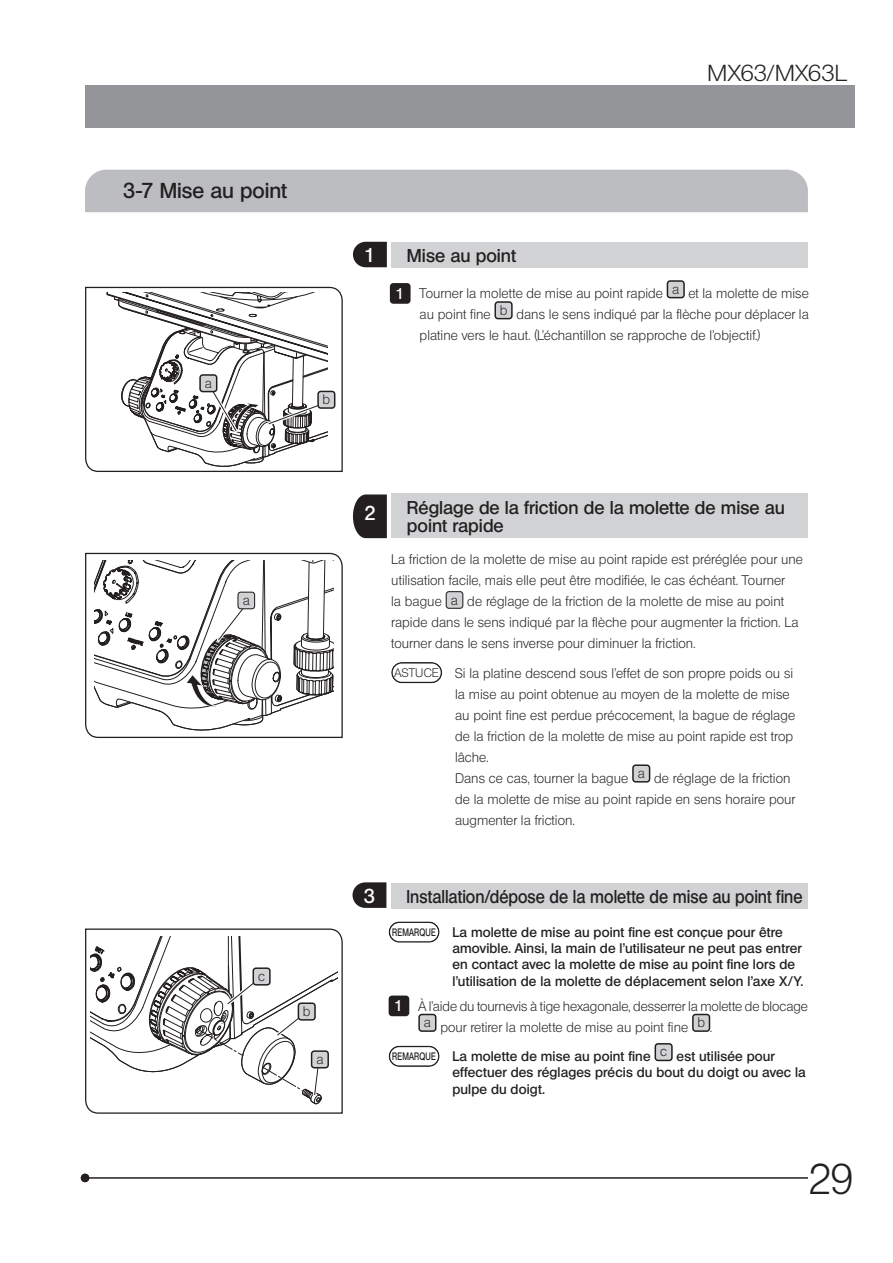
<style>
.page{position:relative;width:893px;height:1263px;background:#fff}
.page>*{position:absolute;margin:0;border:0;box-sizing:border-box;transform-origin:0 0}
.t1{font:42px "Olympus Leicht Normal";color:#231f20}
.t2{font:22.5px "Olympus Leicht Normal";color:#231f20;scale:1.1 1}
.t3{font:21px "Olympus Leicht Halbfett";color:#231f20}
.t4{font:19.5px "Olympus Leicht Halbfett";color:#fff}
.t5{font:18px/18px "Olympus Leicht Halbfett";color:#231f20}
.t6{font:18px "Olympus Leicht Halbfett";color:#231f20;scale:.9 1}
.t7{font:15.15px "Olympus Leicht Halbfett";color:#fff}
.t8{font:13.5px/21px "Olympus Leicht Normal";letter-spacing:.005em;color:#231f20}
.t9{font:13.5px/16.2px "Olympus Leicht Halbfett";letter-spacing:.01em;color:#231f20}
.t10{font:12px "Olympus Leicht Normal";letter-spacing:.02em;color:#231f20}
.t11{font:10.5px "Olympus Leicht Halbfett";letter-spacing:.025em;color:#231f20;scale:.75 1}
</style>
<div class="page">
<div style="left:81px;top:1174px;width:8px;height:8px;background:#231f20;border-radius:50%"></div>
<hr style="left:85px;top:1177px;width:723px;height:1px;background:#231f20">
<div style="left:85px;top:85px;width:770px;height:43px;background:#939598"></div>
<div style="left:85px;top:170px;width:723px;height:42px;background:#bcbdc0"></div>
<div style="left:667px;top:281px;width:17px;height:17px;background:#d1d2d4;border-radius:3px"></div>
<div style="left:667px;top:280px;width:18px;height:18px;border:2px solid #231f20;border-radius:3px"></div>
<div style="left:495px;top:302px;width:17px;height:17px;background:#d1d2d4;border-radius:3px"></div>
<div style="left:494px;top:301px;width:19px;height:18px;border:2px solid #231f20;border-radius:3px"></div>
<div style="left:390px;top:283px;width:21px;height:21px;background:#231f20;border-radius:3px"></div>
<div style="left:391px;top:242px;width:417px;height:25px;background:#d1d2d4"></div>
<svg style="left:353px;top:242px;width:34px;height:25px"></svg>
<div style="left:446px;top:592px;width:17px;height:16px;background:#d1d2d4;border-radius:3px"></div>
<div style="left:446px;top:591px;width:17px;height:18px;border:1px solid #231f20;border-radius:3px"></div>
<div style="left:633px;top:765px;width:17px;height:17px;background:#d1d2d4;border-radius:3px"></div>
<div style="left:632px;top:764px;width:18px;height:18px;border:2px solid #231f20;border-radius:3px"></div>
<div style="left:391px;top:662px;width:51px;height:21px;border:2px solid #231f20;border-radius:10px"></div>
<div style="left:391px;top:494px;width:417px;height:44px;background:#d1d2d4"></div>
<svg style="left:353px;top:494px;width:34px;height:44px"></svg>
<div style="left:419px;top:1014px;width:17px;height:17px;background:#d1d2d4;border-radius:3px"></div>
<div style="left:418px;top:1014px;width:18px;height:18px;border:2px solid #231f20;border-radius:3px"></div>
<div style="left:693px;top:1014px;width:16px;height:17px;background:#d1d2d4;border-radius:3px"></div>
<div style="left:692px;top:1014px;width:18px;height:18px;border:2px solid #231f20;border-radius:3px"></div>
<div style="left:655px;top:1044px;width:17px;height:16px;background:#d1d2d4;border-radius:3px"></div>
<div style="left:655px;top:1043px;width:18px;height:18px;border:2px solid #231f20;border-radius:3px"></div>
<div style="left:389px;top:921px;width:51px;height:22px;border:2px solid #231f20;border-radius:10px"></div>
<div style="left:389px;top:995px;width:20px;height:21px;background:#231f20;border-radius:3px"></div>
<div style="left:389px;top:1046px;width:51px;height:21px;border:2px solid #231f20;border-radius:10px"></div>
<div style="left:391px;top:883px;width:416px;height:25px;background:#d1d2d4"></div>
<svg style="left:352px;top:882px;width:34px;height:26px"></svg>
<svg style="left:85px;top:286px;width:258px;height:186px"></svg>
<div style="left:318px;top:391px;width:17px;height:17px;background:#d1d2d4;border-radius:3px"></div>
<div style="left:317px;top:391px;width:18px;height:18px;border:2px solid #231f20;border-radius:3px"></div>
<svg style="left:101px;top:292px;width:227px;height:175px"></svg>
<div style="left:200px;top:375px;width:17px;height:17px;background:#d1d2d4;border-radius:3px"></div>
<div style="left:199px;top:374px;width:18px;height:18px;border:2px solid #231f20;border-radius:3px"></div>
<svg style="left:85px;top:552px;width:258px;height:186px"></svg>
<svg style="left:94px;top:561px;width:240px;height:169px"></svg>
<div style="left:238px;top:592px;width:17px;height:17px;background:#d1d2d4;border-radius:3px"></div>
<div style="left:237px;top:592px;width:18px;height:17px;border:1px solid #231f20;border-radius:3px"></div>
<svg style="left:85px;top:928px;width:258px;height:186px"></svg>
<svg style="left:91px;top:936px;width:246px;height:168px"></svg>
<div style="left:253px;top:968px;width:17px;height:17px;background:#d1d2d4;border-radius:3px"></div>
<div style="left:253px;top:967px;width:18px;height:18px;border:2px solid #231f20;border-radius:3px"></div>
<h2 class="t2" style="left:707px;top:59px;width:128px">MX63/MX63L</h2>
<h3 class="t3" style="left:123px;top:178px;width:165px">3-7 Mise au point</h3>
<p class="t8" style="left:205px;top:372px;width:9px">a</p>
<p class="t8" style="left:323px;top:389px;width:9px">b</p>
<h3 class="t4" style="left:364px;top:243px;width:13px">1</h3>
<h3 class="t5" style="left:407px;top:247px;width:111px">Mise au point</h3>
<p class="t7" style="left:396px;top:285px;width:10px">1</p>
<p class="t8" style="left:420px;top:283px;width:391px;text-align:justify">Tourner la molette de mise au point rapide a et la molette de mise au point fine b dans le sens indiqué par la flèche pour déplacer la platine vers le haut. (L'échantillon se rapproche de l'objectif.)</p>
<p class="t8" style="left:243px;top:589px;width:9px">a</p>
<p class="t8" style="left:258px;top:965px;width:8px">c</p>
<p class="t8" style="left:303px;top:1000px;width:9px">b</p>
<p class="t8" style="left:316px;top:1048px;width:9px">a</p>
<h3 class="t4" style="left:364px;top:501px;width:13px">2</h3>
<h3 class="t5" style="left:407px;top:498px;width:380px">Réglage de la friction de la molette de mise au point rapide</h3>
<p class="t8" style="left:391px;top:549px;width:413px">La friction de la molette de mise au point rapide est préréglée pour une utilisation facile, mais elle peut être modifiée, le cas échéant. Tourner<br>la bague a de réglage de la friction de la molette de mise au point rapide dans le sens indiqué par la flèche pour augmenter la friction. La tourner dans le sens inverse pour diminuer la friction.</p>
<p class="t8" style="left:455px;top:662px;width:342px">Si la platine descend sous l'effet de son propre poids ou si la mise au point obtenue au moyen de la molette de mise au point fine est perdue précocement, la bague de réglage de la friction de la molette de mise au point rapide est trop lâche.<br>Dans ce cas, tourner la bague a de réglage de la friction de la molette de mise au point rapide en sens horaire pour augmenter la friction.</p>
<p class="t10" style="left:394px;top:666px;width:46px">ASTUCE</p>
<h3 class="t4" style="left:364px;top:884px;width:13px">3</h3>
<h3 class="t6" style="left:406px;top:886px;width:441px">Installation/dépose de la molette de mise au point fine</h3>
<p class="t9" style="left:452px;top:924px;width:352px">La molette de mise au point fine est conçue pour être amovible. Ainsi, la main de l'utilisateur ne peut pas entrer en contact avec la molette de mise au point fine lors de l'utilisation de la molette de déplacement selon l'axe X/Y.</p>
<p class="t8" style="left:424px;top:995px;width:386px;text-indent:-5px">À l'aide du tournevis à tige hexagonale, desserrer la molette de blocage a pour retirer la molette de mise au point fine b .</p>
<p class="t9" style="left:452px;top:1048px;width:355px">La molette de mise au point fine <sup>c</sup> est utilisée pour effectuer des réglages précis du bout du doigt ou avec la pulpe du doigt.</p>
<p class="t11" style="left:392px;top:926px;width:60px">REMARQUE</p>
<p class="t7" style="left:395px;top:997px;width:10px">1</p>
<p class="t11" style="left:392px;top:1050px;width:60px">REMARQUE</p>
<h1 class="t1" style="left:809px;top:1154px;width:46px">29</h1>
</div>
